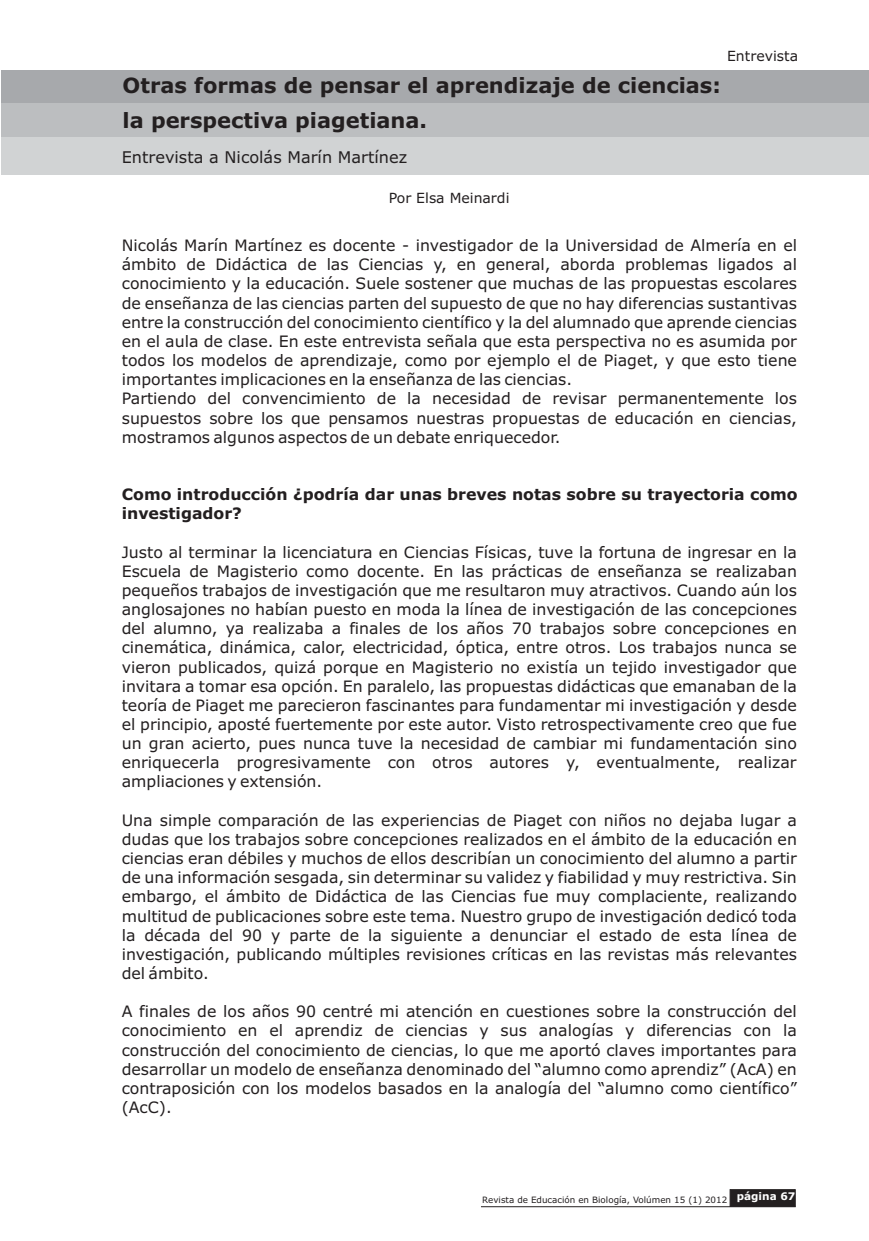
<style>
.page{position:relative;width:869px;height:1241px;background:#fff}
.page>*{position:absolute;margin:0;border:0;box-sizing:border-box;transform-origin:0 0}
.t1{font:700 21px/34.6px "Verdana";color:#231f20}
.t2{font:16.1px "Verdana";color:#231f20}
.t3{font:15.75px/19.1px "Verdana";color:#231f20;text-align:justify}
.t4{font:700 15.75px/19.1px "Verdana";color:#231f20}
.t5{font:14px "Verdana";color:#231f20}
.t6{font:8.75px "Verdana";color:#231f20}
</style>
<div class="page">
<div style="left:1px;top:71px;width:867px;height:102px;background:#a7a9ac"></div>
<div style="left:1px;top:103px;width:867px;height:70px;background:#bcbec0"></div>
<div style="left:1px;top:137px;width:867px;height:37px;background:#d1d3d4"></div>
<svg style="left:729px;top:1189px;width:66px;height:17px"></svg>
<hr style="left:480px;top:1206px;width:315px;height:1px;background:#231f20">
<p class="t5" style="left:726px;top:50px;width:72px">Entrevista</p>
<h1 class="t1" style="left:122px;top:70px;width:599px">Otras formas de pensar el aprendizaje de ciencias: la perspectiva piagetiana.</h1>
<p class="t2" style="left:122px;top:151px;width:287px">Entrevista a Nicolás Marín Martínez</p>
<p class="t5" style="left:388px;top:193px;width:122px">Por Elsa Meinardi</p>
<p class="t3" style="left:122px;top:237px;width:676px;text-align:left">Nicolás Marín Martínez es docente - investigador de la Universidad de Almería en el ámbito de Didáctica de las Ciencias y, en general, aborda problemas ligados al conocimiento y la educación. Suele sostener que muchas de las propuestas escolares de enseñanza de las ciencias parten del supuesto de que no hay diferencias sustantivas entre la construcción del conocimiento científico y la del alumnado que aprende ciencias en el aula de clase. En este entrevista señala que esta perspectiva no es asumida por todos los modelos de aprendizaje, como por ejemplo el de Piaget, y que esto tiene importantes implicaciones en la enseñanza de las ciencias.<br>Partiendo del convencimiento de la necesidad de revisar permanentemente los supuestos sobre los que pensamos nuestras propuestas de educación en ciencias, mostramos algunos aspectos de un debate enriquecedor.</p>
<p class="t4" style="left:122px;top:486px;width:677px">Como introducción ¿podría dar unas breves notas sobre su trayectoria como investigador?</p>
<p class="t3" style="left:122px;top:543px;width:676px">Justo al terminar la licenciatura en Ciencias Físicas, tuve la fortuna de ingresar en la Escuela de Magisterio como docente. En las prácticas de enseñanza se realizaban pequeños trabajos de investigación que me resultaron muy atractivos. Cuando aún los anglosajones no habían puesto en moda la línea de investigación de las concepciones del alumno, ya realizaba a finales de los años 70 trabajos sobre concepciones en cinemática, dinámica, calor, electricidad, óptica, entre otros. Los trabajos nunca se vieron publicados, quizá porque en Magisterio no existía un tejido investigador que invitara a tomar esa opción. En paralelo, las propuestas didácticas que emanaban de la teoría de Piaget me parecieron fascinantes para fundamentar mi investigación y desde el principio, aposté fuertemente por este autor. Visto retrospectivamente creo que fue un gran acierto, pues nunca tuve la necesidad de cambiar mi fundamentación sino enriquecerla progresivamente con otros autores y, eventualmente, realizar ampliaciones y extensión.</p>
<p class="t3" style="left:122px;top:811px;width:676px">Una simple comparación de las experiencias de Piaget con niños no dejaba lugar a dudas que los trabajos sobre concepciones realizados en el ámbito de la educación en ciencias eran débiles y muchos de ellos describían un conocimiento del alumno a partir de una información sesgada, sin determinar su validez y fiabilidad y muy restrictiva. Sin embargo, el ámbito de Didáctica de las Ciencias fue muy complaciente, realizando multitud de publicaciones sobre este tema. Nuestro grupo de investigación dedicó toda la década del 90 y parte de la siguiente a denunciar el estado de esta línea de investigación, publicando múltiples revisiones críticas en las revistas más relevantes del ámbito.</p>
<p class="t3" style="left:122px;top:1003px;width:676px">A finales de los años 90 centré mi atención en cuestiones sobre la construcción del conocimiento en el aprendiz de ciencias y sus analogías y diferencias con la construcción del conocimiento de ciencias, lo que me aportó claves importantes para desarrollar un modelo de enseñanza denominado del “alumno como aprendiz” (AcA) en contraposición con los modelos basados en la analogía del “alumno como científico” (AcC).</p>
<p class="t6" style="left:482px;top:1196px;width:314px">Revista de Educación en Biología, Volúmen 15 (1) 2012 <sup>página</sup> <sup>67</sup></p>
</div>
